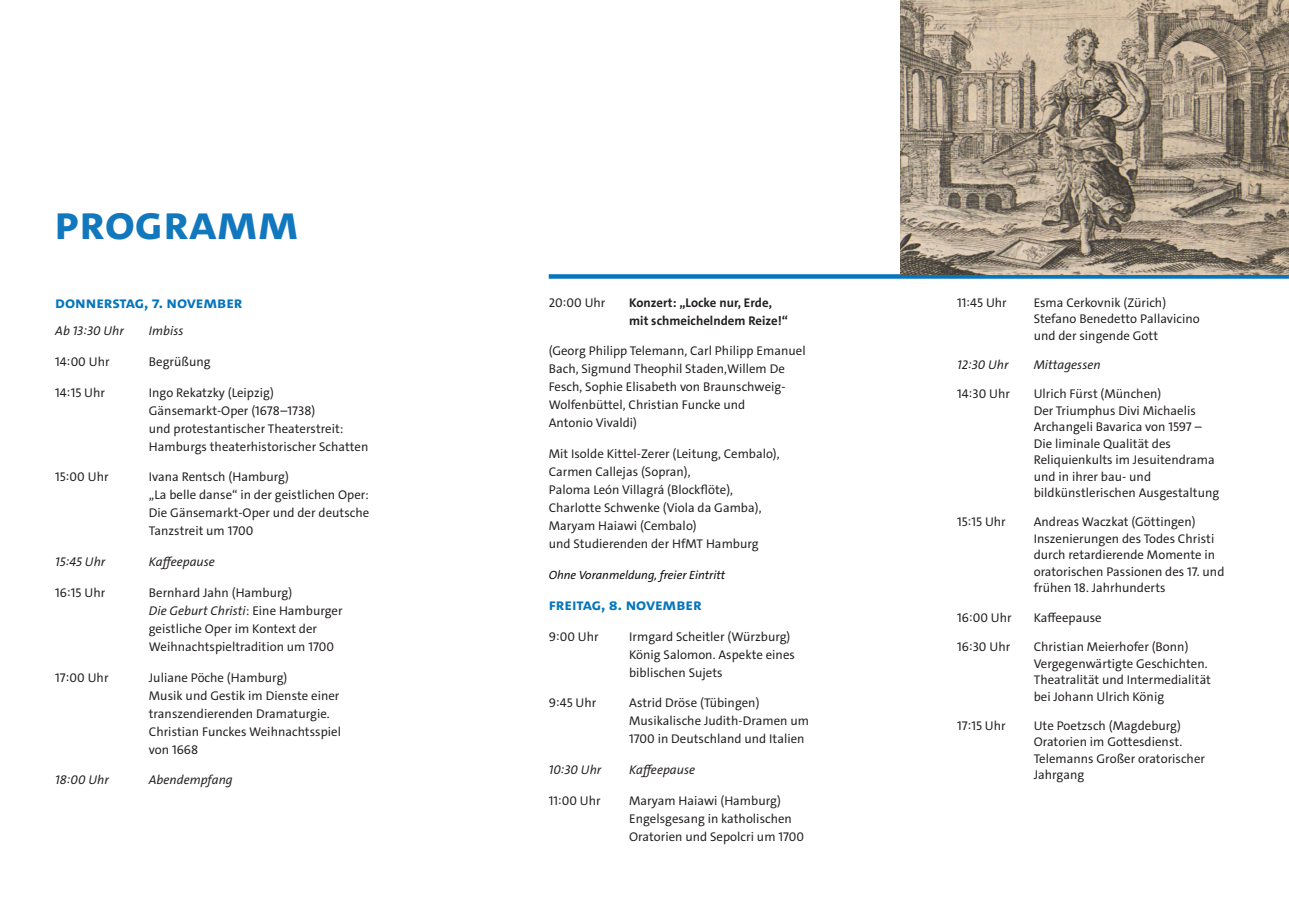
<style>
.page{position:relative;width:1289px;height:919px;background:#fff}
.page>*{position:absolute;margin:0;border:0;box-sizing:border-box;transform-origin:0 0}
.t1{font:49.5px "The Sans UHH Bold Caps";letter-spacing:-.005em;color:#1278be}
.t2{font:16.5px "The Sans UHH Bold Caps";letter-spacing:-.005em;color:#0575bd}
.t3{font:12.75px/18px "The Sans UHH";letter-spacing:.005em;color:#231f20}
.t4{font:italic 12.75px "The Sans UHH";letter-spacing:.005em;color:#231f20}
.t5{font:700 12.75px/18px "The Sans UHH";letter-spacing:.005em;color:#231f20}
.t6{font:italic 12px "The Sans UHH";color:#080704}
.s1{font-style:italic}
</style>
<div class="page">
<div style="left:549px;top:274px;width:739px;height:5px;background:#0575bd"></div>
<img style="left:900px;top:0;width:388px;height:274px">
<h1 class="t1" style="left:54px;top:202px;width:246px">Programm</h1>
<p class="t2" style="left:55px;top:296px;width:189px">Donnerstag, 7. November</p>
<p class="t4" style="left:55px;top:325px;width:70px">Ab 13∶30 Uhr</p>
<p class="t4" style="left:149px;top:325px;width:36px">Imbiss</p>
<p class="t3" style="left:55px;top:354px;width:56px">14∶00 Uhr</p>
<p class="t3" style="left:149px;top:354px;width:63px">Begrüßung</p>
<p class="t3" style="left:55px;top:384px;width:51px">14∶15 Uhr</p>
<p class="t3" style="left:149px;top:384px;width:221px">Ingo Rekatzky (Leipzig)<br>Gänsemarkt-Oper (1678–1738)<br>und protestantischer Theaterstreit:<br>Hamburgs theaterhistorischer Schatten</p>
<p class="t3" style="left:55px;top:469px;width:55px">15∶00 Uhr</p>
<p class="t3" style="left:149px;top:469px;width:222px">Ivana Rentsch (Hamburg)<br>„La belle danse“ in der geistlichen Oper:<br>Die Gänsemarkt-Oper und der deutsche<br>Tanzstreit um 1700</p>
<p class="t4" style="left:55px;top:556px;width:52px">15∶45 Uhr</p>
<p class="t4" style="left:149px;top:556px;width:67px">Kaffeepause</p>
<p class="t3" style="left:55px;top:585px;width:51px">16∶15 Uhr</p>
<p class="t3" style="left:149px;top:585px;width:195px">Bernhard Jahn (Hamburg)<br><span class="s1">Die Geburt Christi</span>: Eine Hamburger geistliche Oper im Kontext der<br>Weihnachtspieltradition um 1700</p>
<p class="t3" style="left:55px;top:669px;width:55px">17∶00 Uhr</p>
<p class="t3" style="left:149px;top:669px;width:194px">Juliane Pöche (Hamburg)<br>Musik und Gestik im Dienste einer transzendierenden Dramaturgie.<br>Christian Funckes Weihnachtsspiel von 1668</p>
<p class="t4" style="left:55px;top:775px;width:55px">18∶00 Uhr</p>
<p class="t4" style="left:149px;top:775px;width:85px">Abendempfang</p>
<p class="t3" style="left:549px;top:294px;width:58px">20∶00 Uhr</p>
<p class="t5" style="left:629px;top:294px;width:160px">Konzert: „Locke nur, Erde, mit schmeichelndem Reize!“</p>
<p class="t3" style="left:549px;top:343px;width:258px">(Georg Philipp Telemann, Carl Philipp Emanuel Bach, Sigmund Theophil Staden,Willem De Fesch, Sophie Elisabeth von Braunschweig-Wolfenbüttel, Christian Funcke und<br>Antonio Vivaldi)</p>
<p class="t3" style="left:549px;top:446px;width:232px">Mit Isolde Kittel-Zerer (Leitung, Cembalo), Carmen Callejas (Sopran),<br>Paloma León Villagrá (Blockflöte), Charlotte Schwenke (Viola da Gamba), Maryam Haiawi (Cembalo)<br>und Studierenden der HfMT Hamburg</p>
<p class="t6" style="left:549px;top:570px;width:178px">Ohne Voranmeldung, freier Eintritt</p>
<p class="t2" style="left:549px;top:597px;width:154px">Freitag, 8. November</p>
<p class="t3" style="left:549px;top:628px;width:51px">9∶00 Uhr</p>
<p class="t3" style="left:629px;top:628px;width:167px">Irmgard Scheitler (Würzburg)<br>König Salomon. Aspekte eines biblischen Sujets</p>
<p class="t3" style="left:549px;top:695px;width:49px">9∶45 Uhr</p>
<p class="t3" style="left:629px;top:695px;width:181px">Astrid Dröse (Tübingen)<br>Musikalische Judith-Dramen um<br>1700 in Deutschland und Italien</p>
<p class="t4" style="left:549px;top:764px;width:54px">10∶30 Uhr</p>
<p class="t4" style="left:629px;top:764px;width:67px">Kaffeepause</p>
<p class="t3" style="left:549px;top:793px;width:53px">11∶00 Uhr</p>
<p class="t3" style="left:629px;top:793px;width:176px">Maryam Haiawi (Hamburg)<br>Engelsgesang in katholischen<br>Oratorien und Sepolcri um 1700</p>
<p class="t3" style="left:957px;top:294px;width:51px">11∶45 Uhr</p>
<p class="t3" style="left:1033px;top:295px;width:167px;line-height:16.5px">Esma Cerkovnik (Zürich)<br>Stefano Benedetto Pallavicino und der singende Gott</p>
<p class="t4" style="left:957px;top:359px;width:53px">12∶30 Uhr</p>
<p class="t4" style="left:1033px;top:359px;width:68px">Mittagessen</p>
<p class="t3" style="left:957px;top:386px;width:54px">14∶30 Uhr</p>
<p class="t3" style="left:1033px;top:387px;width:187px;line-height:16.5px">Ulrich Fürst (München)<br>Der Triumphus Divi Michaelis<br>Archangeli Bavarica von 1597 –<br>Die liminale Qualität des<br>Reliquienkults im Jesuitendrama und in ihrer bau- und bildkünstlerischen Ausgestaltung</p>
<p class="t3" style="left:957px;top:514px;width:50px">15∶15 Uhr</p>
<p class="t3" style="left:1033px;top:515px;width:192px;line-height:16.5px">Andreas Waczkat (Göttingen)<br>Inszenierungen des Todes Christi durch retardierende Momente in oratorischen Passionen des 17. und frühen 18. Jahrhunderts</p>
<p class="t3" style="left:957px;top:609px;width:56px">16∶00 Uhr</p>
<p class="t3" style="left:1033px;top:609px;width:70px">Kaffeepause</p>
<p class="t3" style="left:957px;top:639px;width:55px">16∶30 Uhr</p>
<p class="t3" style="left:1033px;top:639px;width:179px;line-height:16.5px">Christian Meierhofer (Bonn)<br>Vergegenwärtigte Geschichten.<br>Theatralität und Intermedialität bei Johann Ulrich König</p>
<p class="t3" style="left:957px;top:717px;width:50px">17∶15 Uhr</p>
<p class="t3" style="left:1033px;top:718px;width:173px;line-height:16.5px">Ute Poetzsch (Magdeburg)<br>Oratorien im Gottesdienst.<br>Telemanns Großer oratorischer<br>Jahrgang</p>
</div>
